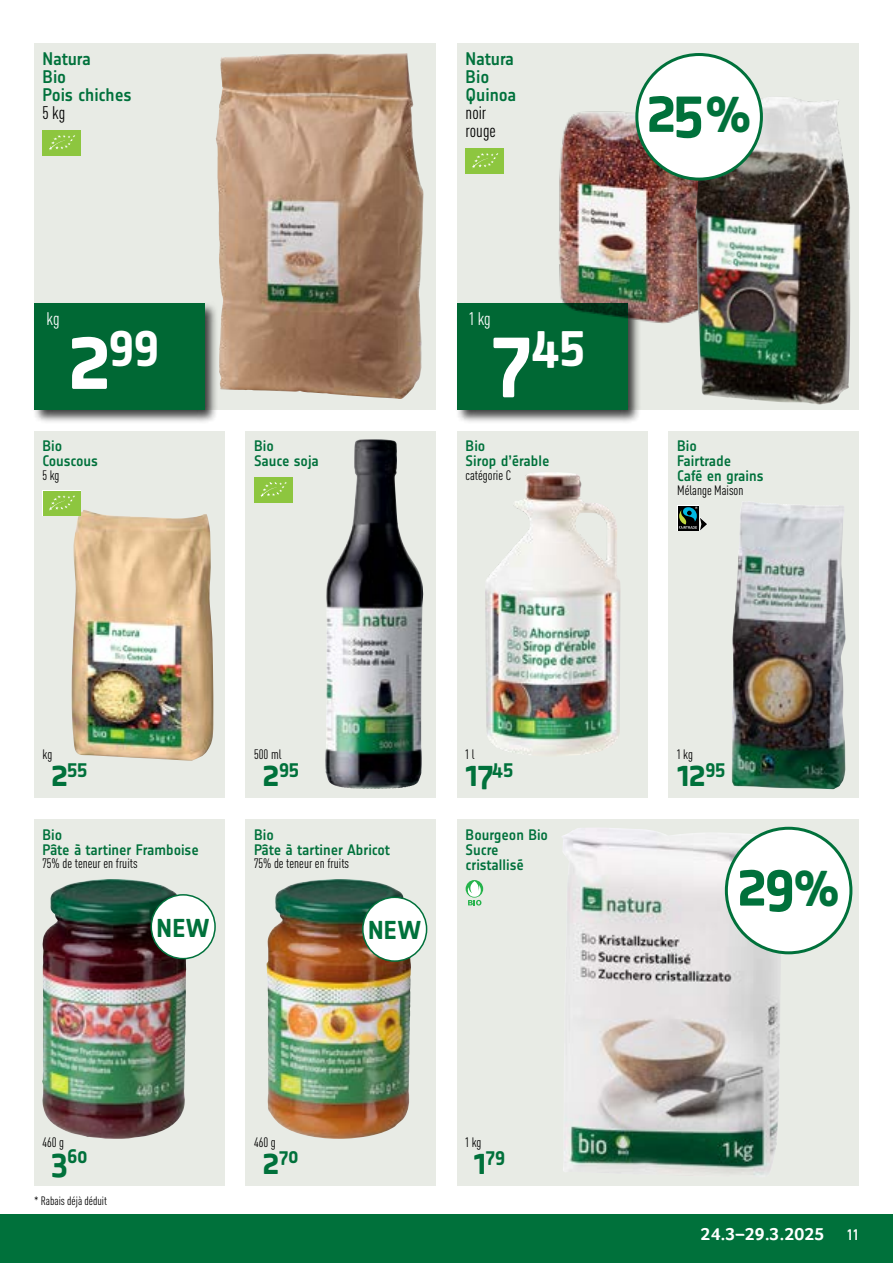
<style>
.page{position:relative;width:893px;height:1263px;background:#fff}
.page>*{position:absolute;margin:0;border:0;box-sizing:border-box;transform-origin:0 0}
.Preis_HOT{font:700 57.9px "Notes Soft";color:#00713b}
.NAT_Preis_Hot{font:700 48.9px "Notes Soft";color:#fff}
.NAT_Preis{font:700 33px "Notes Soft";color:#00713b}
.Preis_HOT-2{font:700 25.5px "Notes Soft";letter-spacing:.015em;color:#00713b}
.NAT_Preis-2{font:700 19.2px "Notes Soft";letter-spacing:-.025em;color:#00713b}
.t1{font:500 18px/18px "Notes Soft";letter-spacing:-.005em;color:#00713b}
.t2{font:700 18px "Transgourmet";letter-spacing:.01em;color:#fff}
.t3{font:condensed 18px "DINOT";color:#000}
.AM_Text{font:condensed 18px "DINOT";color:#fff}
.t4{font:500 15px/15px "Notes Soft";letter-spacing:-.005em;color:#00713b}
.t5{font:700 condensed 15px "DINOT";color:#fff}
.AM_Text-2{font:condensed 13.5px "DINOT";color:#000}
.t6{font:condensed 12px "DINOT";color:#000}
.s1{font-size:84px}
.s2{font-size:49.65px}
.s3{font-size:33px}
</style>
<div class="page">
<div style="left:34px;top:43px;width:402px;height:366px;background:#e8ebe5"></div>
<div style="left:457px;top:43px;width:402px;height:366px;background:#e8ebe5"></div>
<div style="left:34px;top:431px;width:190px;height:367px;background:#e8ebe5"></div>
<div style="left:246px;top:431px;width:190px;height:367px;background:#e8ebe5"></div>
<div style="left:457px;top:431px;width:190px;height:367px;background:#e8ebe5"></div>
<div style="left:669px;top:431px;width:190px;height:367px;background:#e8ebe5"></div>
<div style="left:34px;top:819px;width:190px;height:367px;background:#e8ebe5"></div>
<div style="left:246px;top:819px;width:190px;height:367px;background:#e8ebe5"></div>
<div style="left:457px;top:819px;width:402px;height:367px;background:#e8ebe5"></div>
<div style="left:0;top:1214px;width:893px;height:49px;background:#00713b"></div>
<img style="left:216px;top:53px;width:207px;height:346px">
<img style="left:559px;top:111px;width:136px;height:213px">
<img style="left:71px;top:510px;width:142px;height:251px">
<img style="left:485px;top:472px;width:135px;height:283px">
<img style="left:732px;top:502px;width:114px;height:287px">
<img style="left:42px;top:879px;width:144px;height:260px">
<img style="left:267px;top:879px;width:144px;height:260px">
<img style="left:562px;top:827px;width:219px;height:348px">
<img style="left:695px;top:91px;width:155px;height:313px">
<div style="left:151px;top:895px;width:64px;height:64px;background:#fff;border-radius:50%"></div>
<div style="left:151px;top:894px;width:65px;height:65px;border:2px solid #00713b;border-radius:50%"></div>
<div style="left:363px;top:897px;width:64px;height:64px;background:#fff;border-radius:50%"></div>
<div style="left:362px;top:896px;width:65px;height:66px;border:2px solid #00713b;border-radius:50%"></div>
<img style="left:325px;top:440px;width:98px;height:349px">
<div style="left:32px;top:301px;width:186px;height:123px;background:#000;opacity:.75"></div>
<div style="left:34px;top:303px;width:170px;height:106px;background:#006834"></div>
<div style="left:43px;top:130px;width:38px;height:25px;background:#8dc63f"></div>
<svg style="left:49px;top:135px;width:26px;height:15px"></svg>
<div style="left:455px;top:301px;width:186px;height:123px;background:#000;opacity:.75"></div>
<div style="left:457px;top:303px;width:170px;height:106px;background:#006834"></div>
<svg style="left:43px;top:490px;width:38px;height:26px"></svg>
<div style="left:43px;top:491px;width:37px;height:24px;background:#8dc63f"></div>
<svg style="left:49px;top:495px;width:26px;height:16px"></svg>
<div style="left:254px;top:477px;width:39px;height:25px;background:#8dc63f"></div>
<svg style="left:260px;top:482px;width:27px;height:15px"></svg>
<div style="left:677px;top:505px;width:22px;height:26px;background:#fff"></div>
<div style="left:678px;top:506px;width:20px;height:24px;background:#000"></div>
<svg style="left:679px;top:506px;width:28px;height:25px"></svg>
<svg style="left:466px;top:880px;width:17px;height:17px"></svg>
<svg style="left:467px;top:881px;width:15px;height:24px"></svg>
<div style="left:466px;top:148px;width:38px;height:25px;background:#8dc63f"></div>
<svg style="left:472px;top:153px;width:26px;height:15px"></svg>
<div style="left:637px;top:55px;width:124px;height:124px;background:#fff;border-radius:50%"></div>
<div style="left:635px;top:53px;width:128px;height:128px;border:3px solid #00713b;border-radius:50%"></div>
<div style="left:726px;top:828px;width:125px;height:125px;background:#fff;border-radius:50%"></div>
<div style="left:725px;top:827px;width:127px;height:127px;border:3px solid #00713b;border-radius:50%"></div>
<p class="t1" style="left:43px;top:50px;width:91px">Natura<br>Bio<br>Pois chiches</p>
<p class="t3" style="left:43px;top:103px;width:24px">5 kg</p>
<p class="AM_Text" style="left:46px;top:308px;width:15px">kg</p>
<p class="NAT_Preis_Hot" style="left:67px;top:316px;width:94px"><span class="s1">2</span>99</p>
<p class="t4" style="left:43px;top:438px;width:57px">Bio<br>Couscous</p>
<p class="AM_Text-2" style="left:43px;top:467px;width:19px">5 kg</p>
<p class="t4" style="left:254px;top:438px;width:66px">Bio<br>Sauce soja</p>
<p class="t1" style="left:466px;top:50px;width:52px">Natura<br>Bio<br>Quinoa</p>
<p class="t3" style="left:466px;top:103px;width:22px">noir</p>
<p class="t3" style="left:466px;top:121px;width:32px">rouge</p>
<p class="Preis_HOT" style="left:646px;top:79px;width:108px">25 <span class="s2">%</span></p>
<p class="AM_Text" style="left:470px;top:308px;width:23px">1 kg</p>
<p class="NAT_Preis_Hot" style="left:490px;top:316px;width:97px"><span class="s1">7</span>45</p>
<p class="t4" style="left:466px;top:438px;width:85px">Bio<br>Sirop d’érable</p>
<p class="AM_Text-2" style="left:466px;top:467px;width:47px">catégorie C</p>
<p class="t4" style="left:677px;top:438px;width:88px">Bio<br>Fairtrade<br>Café en grains</p>
<p class="AM_Text-2" style="left:677px;top:482px;width:68px">Mélange Maison</p>
<p class="AM_Text-2" style="left:43px;top:746px;width:11px">kg</p>
<p class="NAT_Preis-2" style="left:51px;top:757px;width:38px"><span class="s3">2</span>55</p>
<p class="t4" style="left:43px;top:827px;width:158px">Bio<br>Pâte à tartiner Framboise</p>
<p class="AM_Text-2" style="left:43px;top:855px;width:97px">75% de teneur en fruits</p>
<p class="AM_Text-2" style="left:254px;top:746px;width:29px">500 ml</p>
<p class="NAT_Preis-2" style="left:262px;top:757px;width:38px"><span class="s3">2</span>95</p>
<p class="t4" style="left:254px;top:827px;width:138px">Bio<br>Pâte à tartiner Abricot</p>
<p class="AM_Text-2" style="left:254px;top:855px;width:97px">75% de teneur en fruits</p>
<p class="Preis_HOT-2" style="left:157px;top:913px;width:55px">NEW</p>
<p class="Preis_HOT-2" style="left:368px;top:916px;width:55px">NEW</p>
<p class="AM_Text-2" style="left:466px;top:746px;width:10px">1 l</p>
<p class="NAT_Preis" style="left:466px;top:756px;width:49px">17<sup>45</sup></p>
<p class="t4" style="left:466px;top:827px;width:84px">Bourgeon Bio<br>Sucre</p>
<p class="t4" style="left:466px;top:857px;width:60px">cristallisé</p>
<p class="AM_Text-2" style="left:43px;top:1135px;width:23px">460 g</p>
<p class="NAT_Preis-2" style="left:51px;top:1145px;width:39px"><span class="s3">3</span>60</p>
<p class="t6" style="left:34px;top:1194px;width:75px">* Rabais déjà déduit</p>
<p class="AM_Text-2" style="left:254px;top:1135px;width:23px">460 g</p>
<p class="NAT_Preis-2" style="left:262px;top:1145px;width:38px"><span class="s3">2</span>70</p>
<p class="AM_Text-2" style="left:466px;top:1135px;width:17px">1 kg</p>
<p class="NAT_Preis-2" style="left:474px;top:1145px;width:33px"><span class="s3">1</span>79</p>
<p class="AM_Text-2" style="left:677px;top:746px;width:17px">1 kg</p>
<p class="NAT_Preis" style="left:677px;top:756px;width:50px">12<sup>95</sup></p>
<p class="Preis_HOT" style="left:737px;top:853px;width:106px">29<span class="s2">%</span></p>
<p class="t2" style="left:701px;top:1224px;width:125px">24.3–29.3.2025</p>
<p class="t5" style="left:847px;top:1226px;width:14px">11</p>
</div>
